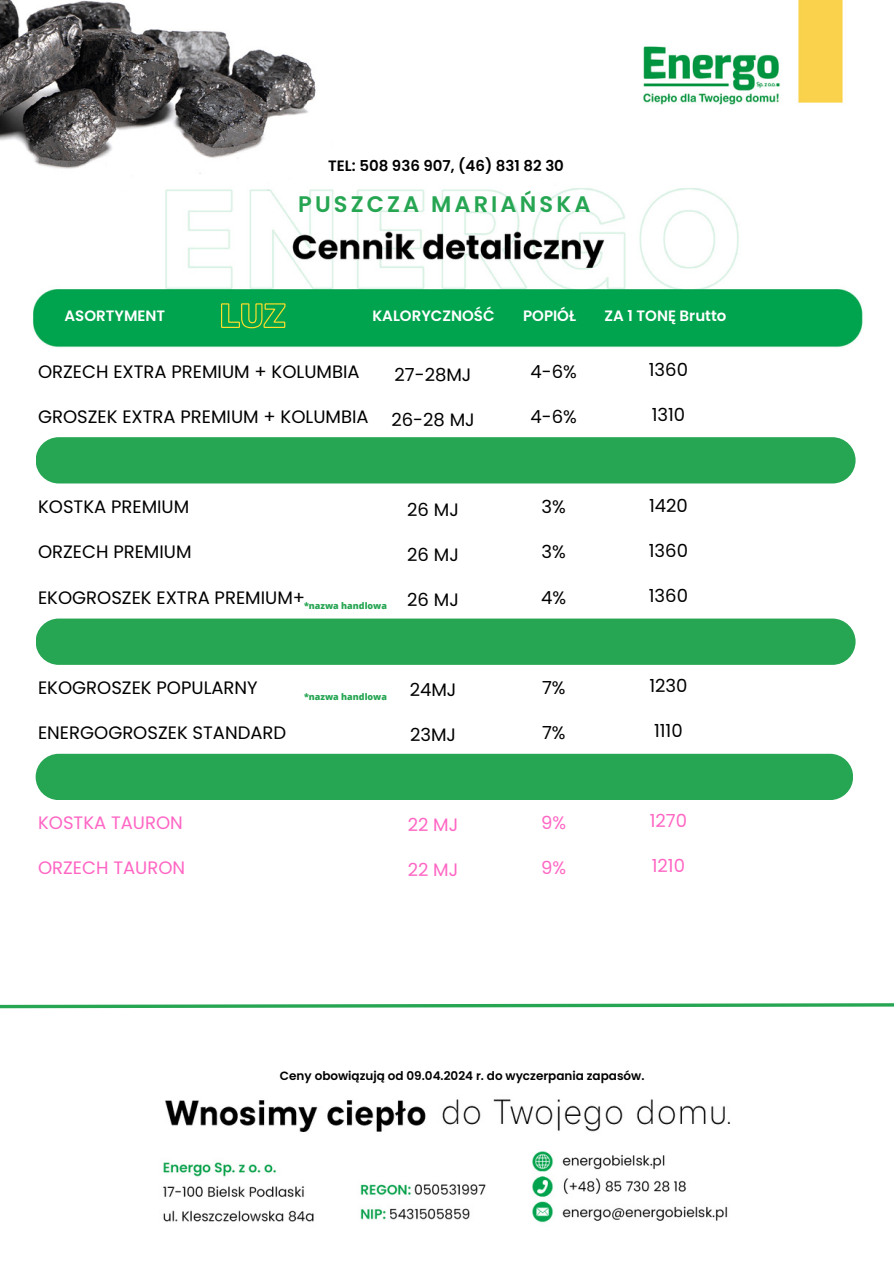
<style>
.page{position:relative;width:894px;height:1264px;background:#fff}
.page>*{position:absolute;margin:0;border:0;box-sizing:border-box;transform-origin:0 0}
.t1{font:600 22.5px "Poppins";letter-spacing:.14em;color:#26a552}
.t2{font:18px "Poppins";color:#000}
.t3{font:18px "Poppins";color:#ff66c4}
.t4{font:600 15px "Poppins";color:#fff}
.t5{font:600 15px "Poppins";color:#000}
.t6{font:600 12px "Poppins";color:#000}
.t7{font:800 9px "Open Sans";color:#26a552}
</style>
<div class="page">
<img style="left:0;top:0;width:863px;height:1223px">
<svg style="left:0;top:1001px;width:893px;height:8px"></svg>
<div style="left:36px;top:437px;width:819px;height:46px;background:#26a552;border-radius:23px"></div>
<svg style="left:220px;top:302px;width:66px;height:27px;background:#34af46"></svg>
<div style="left:36px;top:618px;width:819px;height:47px;background:#26a552;border-radius:23px"></div>
<div style="left:36px;top:753px;width:816px;height:47px;background:#26a552;border-radius:23px"></div>
<h3 class="t5" style="left:328px;top:156px;width:237px">TEL: 508 936 907, (46) 831 82 30</h3>
<h3 class="t1" style="left:298px;top:188px;width:294px">PUSZCZA MARIAŃSKA</h3>
<h4 class="t4" style="left:64px;top:305px;width:102px">ASORTYMENT</h4>
<h4 class="t4" style="left:372px;top:305px;width:124px">KALORYCZNOŚĆ</h4>
<h4 class="t4" style="left:523px;top:305px;width:54px">POPIÓŁ</h4>
<h4 class="t4" style="left:604px;top:305px;width:123px">ZA 1 TONĘ Brutto</h4>
<h5 class="t2" style="left:38px;top:359px;width:323px">ORZECH EXTRA PREMIUM + KOLUMBIA</h5>
<h5 class="t2" style="left:38px;top:404px;width:332px">GROSZEK EXTRA PREMIUM + KOLUMBIA</h5>
<h4 class="t2" style="left:394px;top:362px;width:78px">27-28MJ</h4>
<h4 class="t2" style="left:391px;top:407px;width:85px">26-28 MJ</h4>
<h2 class="t2" style="left:38px;top:494px;width:153px">KOSTKA PREMIUM</h2>
<h2 class="t2" style="left:38px;top:539px;width:155px">ORZECH PREMIUM</h2>
<h2 class="t2" style="left:38px;top:584px;width:268px">EKOGROSZEK EXTRA PREMIUM+</h2>
<h3 class="t7" style="left:304px;top:599px;width:85px">*nazwa handlowa</h3>
<h4 class="t2" style="left:407px;top:497px;width:53px">26 MJ</h4>
<h4 class="t2" style="left:407px;top:542px;width:53px">26 MJ</h4>
<h4 class="t2" style="left:407px;top:587px;width:53px">26 MJ</h4>
<h1 class="t2" style="left:38px;top:674px;width:221px">EKOGROSZEK POPULARNY</h1>
<h1 class="t2" style="left:38px;top:719px;width:250px">ENERGOGROSZEK STANDARD</h1>
<p class="t7" style="left:304px;top:690px;width:85px">*nazwa handlowa</p>
<h4 class="t2" style="left:409px;top:677px;width:48px">24MJ</h4>
<h4 class="t2" style="left:410px;top:722px;width:47px">23MJ</h4>
<h6 class="t3" style="left:38px;top:809px;width:146px">KOSTKA TAURON</h6>
<h6 class="t3" style="left:38px;top:854px;width:148px">ORZECH TAURON</h6>
<h4 class="t3" style="left:407px;top:812px;width:52px">22 MJ</h4>
<h4 class="t3" style="left:407px;top:857px;width:52px">22 MJ</h4>
<h3 class="t2" style="left:530px;top:359px;width:48px">4-6%</h3>
<h3 class="t2" style="left:530px;top:404px;width:48px">4-6%</h3>
<h3 class="t2" style="left:541px;top:494px;width:26px">3%</h3>
<h3 class="t2" style="left:541px;top:539px;width:26px">3%</h3>
<h3 class="t2" style="left:541px;top:584px;width:26px">4%</h3>
<h3 class="t2" style="left:542px;top:674px;width:25px">7%</h3>
<h3 class="t2" style="left:542px;top:719px;width:25px">7%</h3>
<p class="t3" style="left:541px;top:809px;width:27px">9%</p>
<p class="t3" style="left:541px;top:854px;width:27px">9%</p>
<p class="t2" style="left:648px;top:357px;width:41px">1360</p>
<p class="t2" style="left:651px;top:402px;width:35px">1310</p>
<p class="t2" style="left:648px;top:492px;width:40px">1420</p>
<p class="t2" style="left:648px;top:537px;width:41px">1360</p>
<p class="t2" style="left:648px;top:582px;width:41px">1360</p>
<p class="t2" style="left:649px;top:672px;width:40px">1230</p>
<h4 class="t2" style="left:654px;top:717px;width:30px">1110</h4>
<h4 class="t3" style="left:649px;top:807px;width:39px">1270</h4>
<h4 class="t3" style="left:651px;top:852px;width:35px">1210</h4>
<h3 class="t6" style="left:280px;top:1067px;width:366px">Ceny obowiązują od 09.04.2024 r. do wyczerpania zapasów.</h3>
</div>
